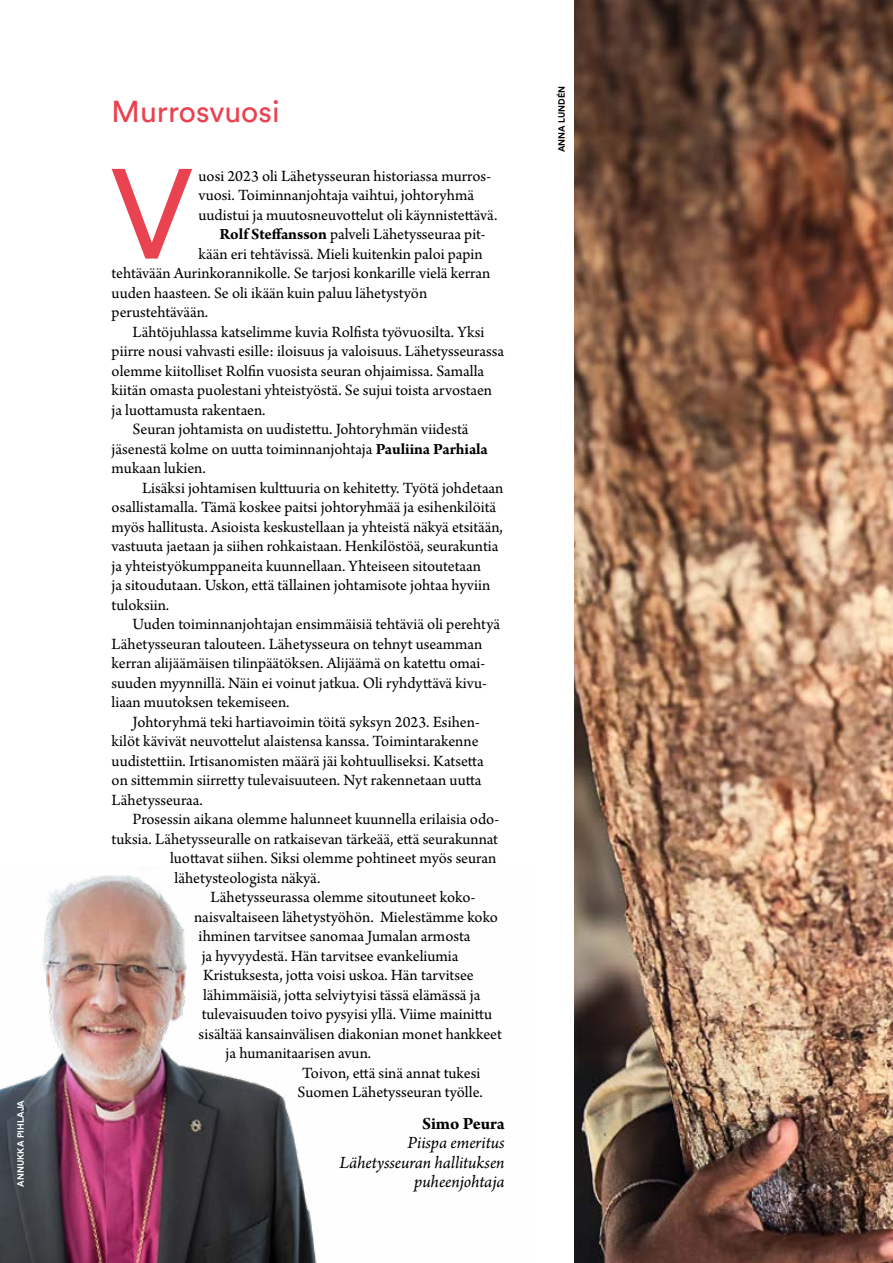
<style>
.page{position:relative;width:893px;height:1263px;background:#fff}
.page>*{position:absolute;margin:0;border:0;box-sizing:border-box;transform-origin:0 0}
.t1{font:126.45px "Circular Std";color:#e94250}
.t2{font:30px "Circular Std";color:#e94250}
.t3{font:italic 18px/19.5px "Arno Pro";color:#000;text-align:right}
.t4{font:700 18px "Arno Pro";letter-spacing:-.005em;color:#000}
.t5{font:16.5px "Arno Pro";color:#000}
.t6{font:700 9px "Circular Std";letter-spacing:.01em;color:#fff}
.t7{font:700 9px "Circular Std";letter-spacing:.01em;color:#000}
.s1{font-weight:700}
</style>
<div class="page">
<img style="left:574px;top:0;width:319px;height:1263px">
<img style="left:0;top:875px;width:317px;height:388px">
<p class="t6" style="left:15px;top:1187px;width:88px;rotate:-90deg">ANNUKKA PIHLAJA</p>
<h2 class="t2" style="left:112px;top:93px;width:169px">Murrosvuosi</h2>
<h1 class="t1" style="left:110px;top:137px;width:85px">V</h1>
<p class="t5" style="left:199px;top:166px;width:294px">uosi 2023 oli Lähetysseuran historiassa murros-</p>
<p class="t5" style="left:199px;top:186px;width:277px">vuosi. Toiminnanjohtaja vaihtui, johtoryhmä</p>
<p class="t5" style="left:199px;top:205px;width:300px">uudistui ja muutosneuvottelut oli käynnistettävä.</p>
<p class="t5" style="left:220px;top:225px;width:268px"><span class="s1">Rolf Steffansson</span> palveli Lähetysseuraa pit-</p>
<p class="t5" style="left:199px;top:244px;width:286px">kään eri tehtävissä. Mieli kuitenkin paloi papin</p>
<p class="t5" style="left:112px;top:264px;width:380px">tehtävään Aurinkorannikolle. Se tarjosi konkarille vielä kerran</p>
<p class="t5" style="left:112px;top:283px;width:317px">uuden haasteen. Se oli ikään kuin paluu lähetystyön</p>
<p class="t5" style="left:112px;top:303px;width:98px">perustehtävään.</p>
<p class="t5" style="left:133px;top:322px;width:353px">Lähtöjuhlassa katselimme kuvia Rolfista työvuosilta. Yksi</p>
<p class="t5" style="left:112px;top:342px;width:394px">piirre nousi vahvasti esille: iloisuus ja valoisuus. Lähetysseurassa</p>
<p class="t5" style="left:112px;top:361px;width:374px">olemme kiitolliset Rolfin vuosista seuran ohjaimissa. Samalla</p>
<p class="t5" style="left:112px;top:381px;width:382px">kiitän omasta puolestani yhteistyöstä. Se sujui toista arvostaen</p>
<p class="t5" style="left:112px;top:400px;width:156px">ja luottamusta rakentaen.</p>
<p class="t5" style="left:133px;top:420px;width:337px">Seuran johtamista on uudistettu. Johtoryhmän viidestä</p>
<p class="t5" style="left:112px;top:439px;width:378px">jäsenestä kolme on uutta toiminnanjohtaja <span class="s1">Pauliina Parhiala</span></p>
<p class="t5" style="left:112px;top:459px;width:96px">mukaan lukien.</p>
<p class="t5" style="left:142px;top:478px;width:363px">Lisäksi johtamisen kulttuuria on kehitetty. Työtä johdetaan</p>
<p class="t5" style="left:112px;top:498px;width:386px">osallistamalla. Tämä koskee paitsi johtoryhmää ja esihenkilöitä</p>
<p class="t5" style="left:112px;top:517px;width:393px">myös hallitusta. Asioista keskustellaan ja yhteistä näkyä etsitään,</p>
<p class="t5" style="left:112px;top:537px;width:388px">vastuuta jaetaan ja siihen rohkaistaan. Henkilöstöä, seurakuntia</p>
<p class="t5" style="left:112px;top:556px;width:371px">ja yhteistyökumppaneita kuunnellaan. Yhteiseen sitoutetaan</p>
<p class="t5" style="left:112px;top:576px;width:380px">ja sitoudutaan. Uskon, että tällainen johtamisote johtaa hyviin</p>
<p class="t5" style="left:112px;top:595px;width:59px">tuloksiin.</p>
<p class="t5" style="left:133px;top:615px;width:369px">Uuden toiminnanjohtajan ensimmäisiä tehtäviä oli perehtyä</p>
<p class="t5" style="left:112px;top:634px;width:372px">Lähetysseuran talouteen. Lähetysseura on tehnyt useamman</p>
<p class="t5" style="left:112px;top:654px;width:375px">kerran alijäämäisen tilinpäätöksen. Alijäämä on katettu omai-</p>
<p class="t5" style="left:112px;top:673px;width:377px">suuden myynnillä. Näin ei voinut jatkua. Oli ryhdyttävä kivu-</p>
<p class="t5" style="left:112px;top:693px;width:179px">liaan muutoksen tekemiseen.</p>
<p class="t5" style="left:133px;top:712px;width:349px">Johtoryhmä teki hartiavoimin töitä syksyn 2023. Esihen-</p>
<p class="t5" style="left:112px;top:732px;width:369px">kilöt kävivät neuvottelut alaistensa kanssa. Toimintarakenne</p>
<p class="t5" style="left:112px;top:751px;width:374px">uudistettiin. Irtisanomisten määrä jäi kohtuulliseksi. Katsetta</p>
<p class="t5" style="left:112px;top:771px;width:371px">on sittemmin siirretty tulevaisuuteen. Nyt rakennetaan uutta</p>
<p class="t5" style="left:112px;top:790px;width:93px">Lähetysseuraa.</p>
<p class="t5" style="left:133px;top:810px;width:368px">Prosessin aikana olemme halunneet kuunnella erilaisia odo-</p>
<p class="t5" style="left:112px;top:829px;width:388px">tuksia. Lähetysseuralle on ratkaisevan tärkeää, että seurakunnat</p>
<p class="t5" style="left:170px;top:849px;width:328px">luottavat siihen. Siksi olemme pohtineet myös seuran</p>
<p class="t5" style="left:175px;top:868px;width:147px">lähetysteologista näkyä.</p>
<p class="t5" style="left:211px;top:888px;width:266px">Lähetysseurassa olemme sitoutuneet koko-</p>
<p class="t5" style="left:194px;top:907px;width:305px">naisvaltaiseen lähetystyöhön. Mielestämme koko</p>
<p class="t5" style="left:199px;top:927px;width:273px">ihminen tarvitsee sanomaa Jumalan armosta</p>
<p class="t5" style="left:202px;top:946px;width:258px">ja hyvyydestä. Hän tarvitsee evankeliumia</p>
<p class="t5" style="left:203px;top:966px;width:272px">Kristuksesta, jotta voisi uskoa. Hän tarvitsee</p>
<p class="t5" style="left:203px;top:985px;width:279px">lähimmäisiä, jotta selviytyisi tässä elämässä ja</p>
<p class="t5" style="left:202px;top:1005px;width:292px">tulevaisuuden toivo pysyisi yllä. Viime mainittu</p>
<p class="t5" style="left:199px;top:1024px;width:305px">sisältää kansainvälisen diakonian monet hankkeet</p>
<p class="t5" style="left:226px;top:1044px;width:147px">ja humanitaarisen avun.</p>
<p class="t5" style="left:302px;top:1063px;width:180px">Toivon, että sinä annat tukesi</p>
<p class="t5" style="left:298px;top:1083px;width:187px">Suomen Lähetysseuran työlle.</p>
<p class="t4" style="left:422px;top:1113px;width:84px">Simo Peura</p>
<p class="t3" style="left:339px;top:1134px;width:167px">Piispa emeritus<br>Lähetysseuran hallituksen puheenjohtaja</p>
<p class="t7" style="left:556px;top:152px;width:68px;rotate:-90deg">ANNA LUNDÉN</p>
</div>
